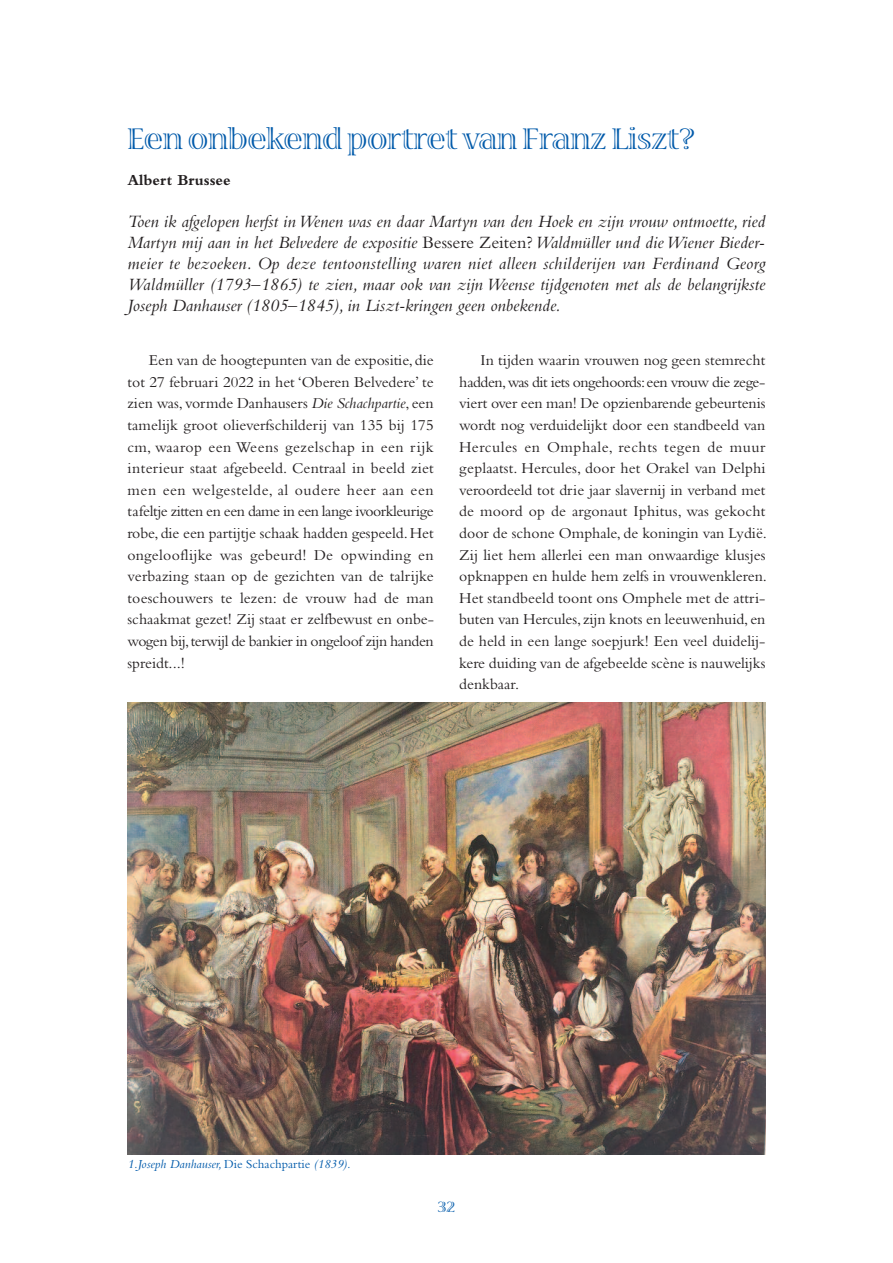
<style>
.page{position:relative;width:893px;height:1263px;background:#fff}
.page>*{position:absolute;margin:0;border:0;box-sizing:border-box;transform-origin:0 0}
.t1{font:30px "Viva";color:#015aaa}
.t2{font:italic 18px/21px "Bembo";color:#231f20;text-align:justify}
.t3{font:15.75px/21.6px "Bembo";letter-spacing:-.005em;color:#231f20;text-align:justify}
.t4{font:700 15.75px "Bembo";color:#231f20}
.t5{font:15.75px "Viva";color:#015aaa}
.t6{font:italic 12.75px "Bembo";color:#015aaa}
.s1{font-style:normal}
.s2{font-style:italic}
</style>
<div class="page">
<img style="left:128px;top:702px;width:637px;height:452px">
<h1 class="t1" style="left:128px;top:128px;width:569px">Een onbekend portret van Franz Liszt?</h1>
<p class="t4" style="left:128px;top:175px;width:105px">Albert Brussee</p>
<p class="t2" style="left:128px;top:213px;width:639px">Toen ik afgelopen herfst inWenen was en daar Martyn van den Hoek en zijn vrouw ontmoette, ried Martyn mij aan in het Belvedere de expositie <span class="s1">Bessere Zeiten?</span>Waldmüller und dieWiener Bieder&shy;meier te bezoeken. Op deze tentoonstelling waren niet alleen schilderijen van Ferdinand Georg Waldmüller (1793–1865) te zien, maar ook van zijn Weense tijdgenoten met als de belangrijkste Joseph Danhauser (1805–1845), in Liszt-kringen geen onbekende.</p>
<p class="t3" style="left:459px;top:351px;width:309px;text-indent:21px">In tijden waarin vrouwen nog geen stemrecht hadden,was dit iets ongehoords:een vrouw die zege&shy;viert over een man! De opzienbarende gebeurtenis wordt nog verduidelijkt door een standbeeld van Hercules en Omphale, rechts tegen de muur geplaatst. Hercules, door het Orakel van Delphi veroordeeld tot drie jaar slavernij in verband met de moord op de argonaut Iphitus, was gekocht door de schone Omphale, de koningin van Lydië.<br>Zij liet hem allerlei een man onwaardige klusjes opknappen en hulde hem zelfs in vrouwenkleren.<br>Het standbeeld toont ons Omphele met de attri&shy;buten van Hercules, zijn knots en leeuwenhuid, en de held in een lange soepjurk! Een veel duidelij&shy;kere duiding van de afgebeelde scène is nauwelijks denkbaar.</p>
<p class="t3" style="left:128px;top:351px;width:308px;text-indent:21px">Een van de hoogtepunten van de expositie, die tot 27 februari 2022 in het ‘Oberen Belvedere’ te zien was, vormde Danhausers <span class="s2">Die Schachpartie</span>, een tamelijk groot olieverfschilderij van 135 bij 175 cm, waarop een Weens gezelschap in een rijk interieur staat afgebeeld. Centraal in beeld ziet men een welgestelde, al oudere heer aan een tafeltje zitten en een dame in een lange ivoorkleurige robe, die een partijtje schaak hadden gespeeld.Het ongelooflijke was gebeurd! De opwinding en verbazing staan op de gezichten van de talrijke toeschouwers te lezen: de vrouw had de man schaakmat gezet! Zij staat er zelfbewust en onbe&shy;wogen bij,terwijl de bankier in ongeloof zijn handen spreidt...!</p>
<p class="t6" style="left:128px;top:1159px;width:225px">1.Joseph Danhauser, <span class="s1">Die Schachpartie</span> (1839).</p>
<p class="t5" style="left:438px;top:1200px;width:19px">32</p>
</div>
